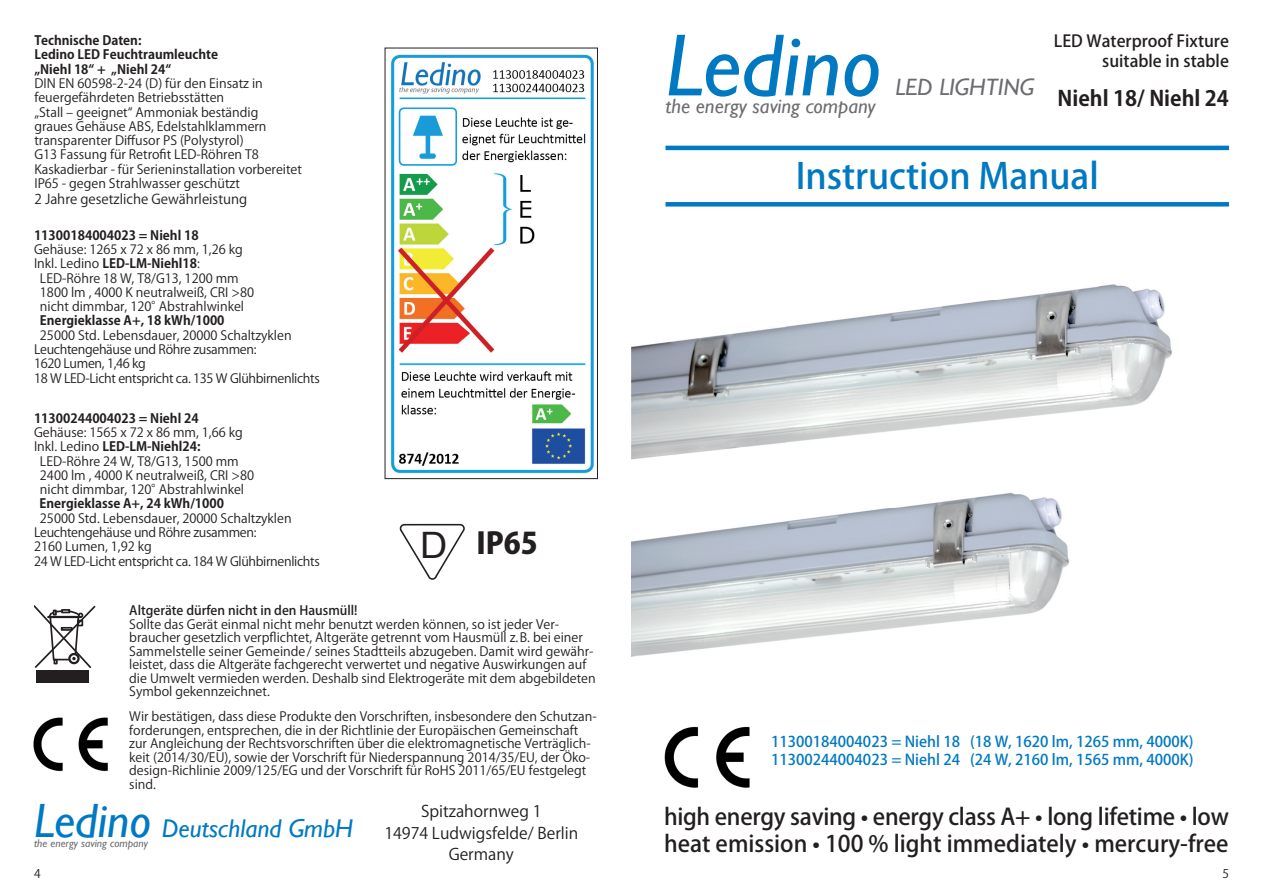
<style>
.page{position:relative;width:1263px;height:893px;background:#fff}
.page>*{position:absolute;margin:0;border:0;box-sizing:border-box;transform-origin:0 0}
.t1{font:italic 88.8px "Gill Sans";color:#0079c2}
.t2{font:36.45px "Arial";color:#231f20;scale:1.04 1}
.t3{font:500 35.4px "Koz Go Pro";color:#0079c2}
.t4{font:800 29.4px "Koz Go Pro";color:#231f20}
.t5{font:italic 25.65px "Gill Sans";color:#0079c2}
.t6{font:italic 23.7px "Gill Sans";color:#6c6d70}
.t7{font:500 22.8px/27.8px "Koz Go Pro";color:#231f20}
.t8{font:700 21px "Koz Go Pro";color:#231f20}
.t9{font:italic 20.7px "Gill Sans";color:#6c6d70}
.t10{font:500 16.5px/19.8px "Koz Go Pro";color:#231f20;text-align:right}
.t11{font:15.9px/21.9px "Koz Go Pro";color:#231f20;text-align:center}
.t12{font:500 14.85px/17.9px "Koz Go Pro";color:#0079c2}
.t13{font:13.5px "Koz Go Pro";color:#231f20}
.t14{font:12.75px/13.5px "Koz Go Pro";color:#231f20}
.t15{font:12.75px/14.5px "Koz Go Pro";letter-spacing:-.025em;color:#231f20}
.t16{font:700 12.75px/14.2px "Koz Go Pro";color:#231f20}
.t17{font:500 12.75px "Koz Go Pro";color:#231f20}
.t18{font:12px "Koz Go Pro";color:#231f20}
.t19{font:italic 11.25px "Gill Sans";color:#6c6d70}
.s1{font-weight:400}
.s2{font-size:48.15px}
</style>
<div class="page">
<hr style="left:665px;top:146px;width:564px;height:4px;background:#0079c2">
<div style="left:665px;top:202px;width:564px;height:5px;background:#0079c2"></div>
<img style="left:664px;top:726px;width:85px;height:62px">
<img style="left:631px;top:284px;width:541px;height:176px">
<img style="left:631px;top:508px;width:439px;height:149px">
<img style="left:895px;top:501px;width:48px;height:7px">
<img style="left:943px;top:493px;width:117px;height:15px">
<img style="left:390px;top:54px;width:204px;height:420px">
<div style="left:385px;top:48px;width:213px;height:431px;border:1px solid #231f20"></div>
<img style="left:33px;top:717px;width:74px;height:55px">
<svg style="left:34px;top:605px;width:62px;height:63px"></svg>
<div style="left:37px;top:670px;width:52px;height:13px;background:#231f20"></div>
<svg style="left:399px;top:523px;width:66px;height:57px"></svg>
<p class="t16" style="left:34px;top:34px;width:185px">Technische Daten:<br>Ledino LED Feuchtraumleuchte „Niehl 18“ + „Niehl 24“</p>
<p class="t14" style="left:34px;top:77px;width:269px;line-height:14.2px">DIN EN 60598-2-24 (D) für den Einsatz in feuergefährdeten Betriebsstätten<br>„Stall ‒ geeignet“ Ammoniak beständig<br>graues Gehäuse ABS, Edelstahlklammern transparenter Diffusor PS (Polystyrol)<br>G13 Fassung für Retrofit LED-Röhren T8<br>Kaskadierbar - für Serieninstallation vorbereitet IP65 - gegen Strahlwasser geschützt</p>
<p class="t13" style="left:34px;top:190px;width:214px">2 Jahre gesetzliche Gewährleistung</p>
<p class="t16" style="left:34px;top:229px;width:166px">11300184004023 = Niehl 18</p>
<p class="t14" style="left:34px;top:243px;width:210px">Gehäuse: 1265 x 72 x 86 mm, 1,26 kg</p>
<p class="t16" style="left:34px;top:257px;width:167px"><span class="s1">Inkl. Ledino</span> LED-LM-Niehl18<span class="s1">:</span></p>
<p class="t14" style="left:40px;top:272px;width:200px">LED-Röhre 18 W, T8/G13, 1200 mm</p>
<p class="t14" style="left:40px;top:286px;width:216px">1800 lm , 4000 K neutralweiß, CRI &gt;80</p>
<p class="t14" style="left:40px;top:300px;width:206px">nicht dimmbar, 120°Abstrahlwinkel</p>
<p class="t16" style="left:40px;top:314px;width:186px">Energieklasse A+, 18 kWh/1000</p>
<p class="t15" style="left:34px;top:328px;width:287px;text-indent:6px">25000 Std. Lebensdauer, 20000 Schaltzyklen Leuchtengehäuse und Röhre zusammen:<br>1620 Lumen, 1,46 kg<br>18 W LED-Licht entspricht ca. 135 W Glühbirnenlichts</p>
<p class="t16" style="left:34px;top:412px;width:166px">11300244004023 = Niehl 24</p>
<p class="t14" style="left:34px;top:426px;width:210px">Gehäuse: 1565 x 72 x 86 mm, 1,66 kg</p>
<p class="t16" style="left:34px;top:440px;width:168px"><span class="s1">Inkl. Ledino</span> LED-LM-Niehl24:</p>
<p class="t14" style="left:40px;top:454px;width:200px">LED-Röhre 24 W, T8/G13, 1500 mm</p>
<p class="t14" style="left:40px;top:469px;width:216px">2400 lm , 4000 K neutralweiß, CRI &gt;80</p>
<p class="t14" style="left:40px;top:483px;width:206px">nicht dimmbar, 120°Abstrahlwinkel</p>
<p class="t16" style="left:40px;top:497px;width:186px">Energieklasse A+, 24 kWh/1000</p>
<p class="t15" style="left:34px;top:511px;width:287px;text-indent:6px">25000 Std. Lebensdauer, 20000 Schaltzyklen Leuchtengehäuse und Röhre zusammen:<br>2160 Lumen, 1,92 kg<br>24 W LED-Licht entspricht ca. 184 W Glühbirnenlichts</p>
<h2 class="t2" style="left:420px;top:521px;width:28px">D</h2>
<h3 class="t4" style="left:476px;top:524px;width:63px">IP65</h3>
<p class="t17" style="left:129px;top:603px;width:230px">Altgeräte dürfen nicht in den Hausmüll!</p>
<p class="t14" style="left:129px;top:618px;width:468px">Sollte das Gerät einmal nicht mehr benutzt werden können, so ist jeder Ver&shy;braucher gesetzlich verpflichtet, Altgeräte getrennt vom Hausmüll z. B. bei einer Sammelstelle seiner Gemeinde / seines Stadtteils abzugeben. Damit wird gewähr&shy;leistet, dass die Altgeräte fachgerecht verwertet und negative Auswirkungen auf die Umwelt vermieden werden. Deshalb sind Elektrogeräte mit dem abgebildeten Symbol gekennzeichnet.</p>
<p class="t14" style="left:129px;top:710px;width:469px">Wir bestätigen, dass diese Produkte den Vorschriften, insbesondere den Schutzan&shy;forderungen, entsprechen, die in der Richtlinie der Europäischen Gemeinschaft zur Angleichung der Rechtsvorschriften über die elektromagnetische Verträglich&shy;keit (2014/30/EU), sowie der Vorschrift für Niederspannung 2014/35/EU, der Öko&shy;design-Richlinie 2009/125/EG und der Vorschrift für RoHS 2011/65/EU festgelegt sind.</p>
<h3 class="t5" style="left:34px;top:814px;width:321px"><span class="s2">Ledino</span> Deutschland GmbH</h3>
<p class="t19" style="left:34px;top:837px;width:115px">the energy saving company</p>
<p class="t11" style="left:384px;top:800px;width:195px">Spitzahornweg 1<br>14974 Ludwigsfelde/ Berlin<br>Germany</p>
<h1 class="t1" style="left:665px;top:15px;width:217px">Ledino</h1>
<h3 class="t9" style="left:665px;top:94px;width:212px">the energy saving company</h3>
<h3 class="t6" style="left:895px;top:74px;width:140px">LED LIGHTING</h3>
<p class="t10" style="left:1054px;top:32px;width:177px">LED Waterproof Fixture suitable in stable</p>
<h3 class="t8" style="left:1057px;top:85px;width:173px">Niehl 18/ Niehl 24</h3>
<h3 class="t3" style="left:796px;top:153px;width:305px">Instruction Manual</h3>
<p class="t12" style="left:771px;top:733px;width:424px">11300184004023 = Niehl 18 (18 W, 1620 lm, 1265 mm, 4000K)<br>11300244004023 = Niehl 24 (24 W, 2160 lm, 1565 mm, 4000K)</p>
<h3 class="t7" style="left:664px;top:803px;width:566px">high energy saving • energy class A+ • long lifetime • low heat emission • 100 % light immediately • mercury-free</h3>
<p class="t18" style="left:34px;top:865px;width:8px">4</p>
<p class="t18" style="left:1222px;top:865px;width:8px">5</p>
</div>
